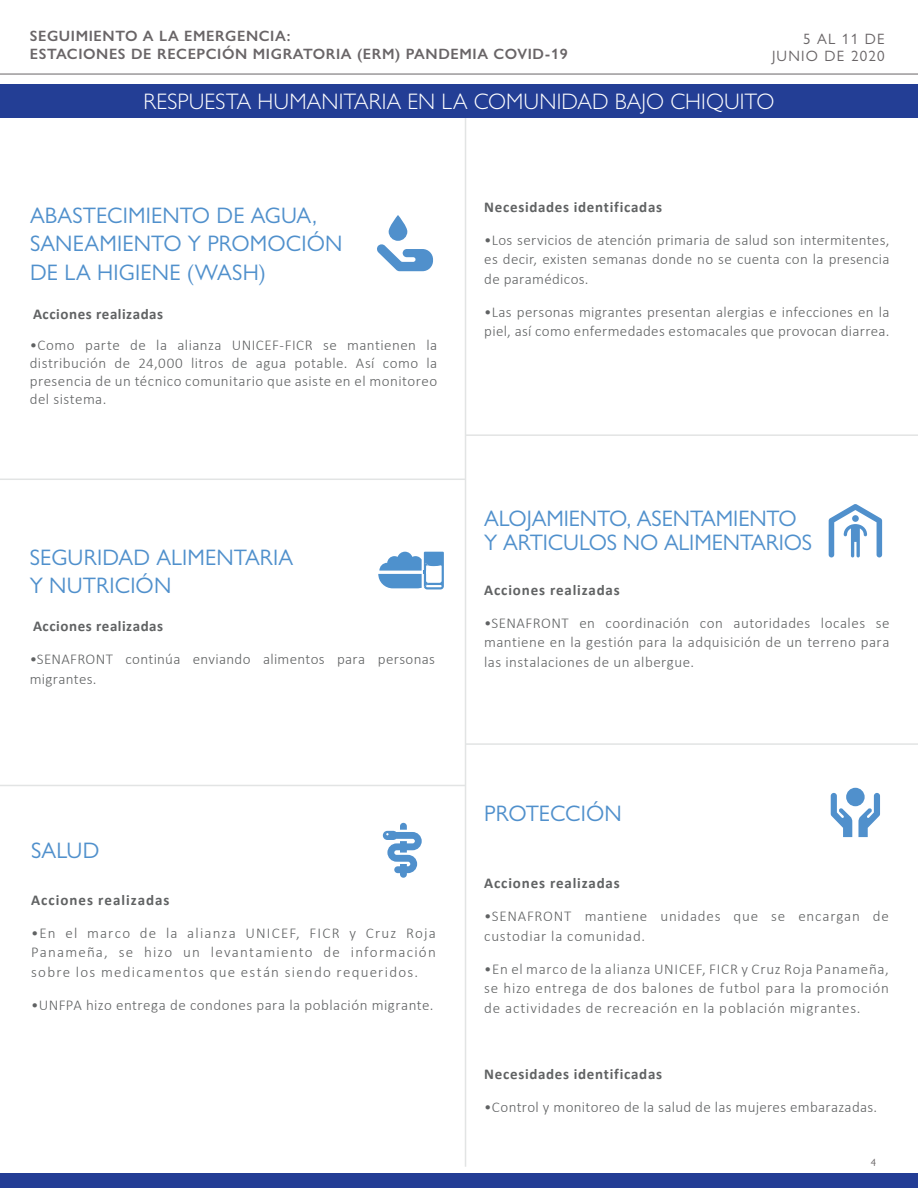
<style>
.page{position:relative;width:918px;height:1188px;background:#fff}
.page>*{position:absolute;margin:0;border:0;box-sizing:border-box;transform-origin:0 0}
.t1{font:22.5px/28.5px "Gill Sans Nova";color:#5090cc}
.t2{font:300 22.5px "Gill Sans Nova";letter-spacing:.005em;color:#fff}
.t3{font:300 15px/19.5px "Calibri";letter-spacing:.03em;color:#606263;text-align:justify}
.t4{font:700 15px "Calibri";letter-spacing:.045em;color:#606263}
.t5{font:600 15px/18px "Gill Sans Nova";letter-spacing:.04em;color:#696567}
.t6{font:300 15px/19.5px "Calibri";letter-spacing:.05em;color:#606263}
.t7{font:15px/16.5px "Gill Sans Nova";letter-spacing:.08em;color:#696567;text-align:right}
.t8{font:700 15px "Calibri";letter-spacing:.065em;color:#606263}
.t9{font:10.5px "Gill Sans Nova";color:#696567}
</style>
<div class="page">
<hr style="left:0;top:74px;width:918px;height:1px;background:#696567">
<div style="left:0;top:1173px;width:918px;height:15px;background:#233d95"></div>
<hr style="left:465px;top:117px;width:1px;height:1050px;background:#e2e4e4">
<svg style="left:829px;top:504px;width:53px;height:53px"></svg>
<svg style="left:383px;top:823px;width:39px;height:55px"></svg>
<svg style="left:858px;top:793px;width:22px;height:44px"></svg>
<svg style="left:831px;top:793px;width:21px;height:44px"></svg>
<div style="left:846px;top:788px;width:19px;height:18px;background:#5090cc;border-radius:50%"></div>
<svg style="left:378px;top:552px;width:66px;height:37px"></svg>
<div style="left:0;top:84px;width:918px;height:33px;background:#233e95"></div>
<svg style="left:377px;top:215px;width:56px;height:56px"></svg>
<hr style="left:0;top:479px;width:465px;height:1px;background:#e2e4e4">
<hr style="left:0;top:785px;width:465px;height:1px;background:#e2e4e4">
<hr style="left:465px;top:743px;width:453px;height:2px;background:#e2e4e4">
<hr style="left:465px;top:434px;width:453px;height:2px;background:#e2e4e4">
<p class="t5" style="left:30px;top:26px;width:539px">SEGUIMIENTO A LA EMERGENCIA:<br>ESTACIONES DE RECEPCIÓN MIGRATORIA (ERM) PANDEMIA COVID-19</p>
<p class="t7" style="left:772px;top:31px;width:114px">5 AL 11 DE<br>JUNIO DE 2020</p>
<h1 class="t2" style="left:143px;top:87px;width:633px">RESPUESTA HUMANITARIA EN LA COMUNIDAD BAJO CHIQUITO</h1>
<h1 class="t1" style="left:30px;top:201px;width:314px">ABASTECIMIENTO DE AGUA,<br>SANEAMIENTO Y PROMOCIÓN<br>DE LA HIGIENE (WASH)</h1>
<p class="t4" style="left:33px;top:303px;width:132px">Acciones realizadas</p>
<p class="t3" style="left:30px;top:336px;width:409px;line-height:18px">•Como parte de la alianza UNICEF-FICR se mantienen la distribución de 24,000 litros de agua potable. Así como la presencia de un técnico comunitario que asiste en el monitoreo del sistema.</p>
<h1 class="t1" style="left:30px;top:542px;width:265px">SEGURIDAD ALIMENTARIA<br>Y NUTRICIÓN</h1>
<p class="t4" style="left:33px;top:616px;width:132px">Acciones realizadas</p>
<p class="t3" style="left:30px;top:649px;width:407px">•SENAFRONT continúa enviando alimentos para personas migrantes.</p>
<h1 class="t1" style="left:31px;top:836px;width:70px">SALUD</h1>
<p class="t8" style="left:31px;top:889px;width:140px">Acciones realizadas</p>
<p class="t3" style="left:31px;top:923px;width:406px">•En el marco de la alianza UNICEF, FICR y Cruz Roja Panameña, se hizo un levantamiento de información sobre los medicamentos que están siendo requeridos.</p>
<p class="t3" style="left:31px;top:995px;width:404px">•UNFPA hizo entrega de condones para la población migrante.</p>
<p class="t4" style="left:484px;top:196px;width:179px">Necesidades identificadas</p>
<p class="t3" style="left:484px;top:230px;width:407px">•Los servicios de atención primaria de salud son intermitentes, es decir, existen semanas donde no se cuenta con la presencia de paramédicos.</p>
<p class="t3" style="left:484px;top:302px;width:407px">•Las personas migrantes presentan alergias e infecciones en la piel, así como enfermedades estomacales que provocan diarrea.</p>
<h1 class="t1" style="left:484px;top:506px;width:329px;line-height:24px">ALOJAMIENTO, ASENTAMIENTO<br>Y ARTICULOS NO ALIMENTARIOS</h1>
<p class="t4" style="left:484px;top:579px;width:137px">Acciones realizadas</p>
<p class="t3" style="left:484px;top:613px;width:407px">•SENAFRONT en coordinación con autoridades locales se mantiene en la gestión para la adquisición de un terreno para las instalaciones de un albergue.</p>
<h1 class="t1" style="left:484px;top:799px;width:139px">PROTECCIÓN</h1>
<p class="t4" style="left:484px;top:873px;width:137px">Acciones realizadas</p>
<p class="t6" style="left:484px;top:906px;width:406px">•SENAFRONT mantiene unidades que se encargan de custodiar la comunidad.</p>
<p class="t3" style="left:484px;top:959px;width:406px">•En el marco de la alianza UNICEF, FICR y Cruz Roja Panameña, se hizo entrega de dos balones de futbol para la promoción de actividades de recreación en la población migrantes.</p>
<p class="t4" style="left:484px;top:1063px;width:179px">Necesidades identificadas</p>
<p class="t3" style="left:484px;top:1097px;width:394px">•Control y monitoreo de la salud de las mujeres embarazadas.</p>
<p class="t9" style="left:871px;top:1156px;width:7px">4</p>
</div>
